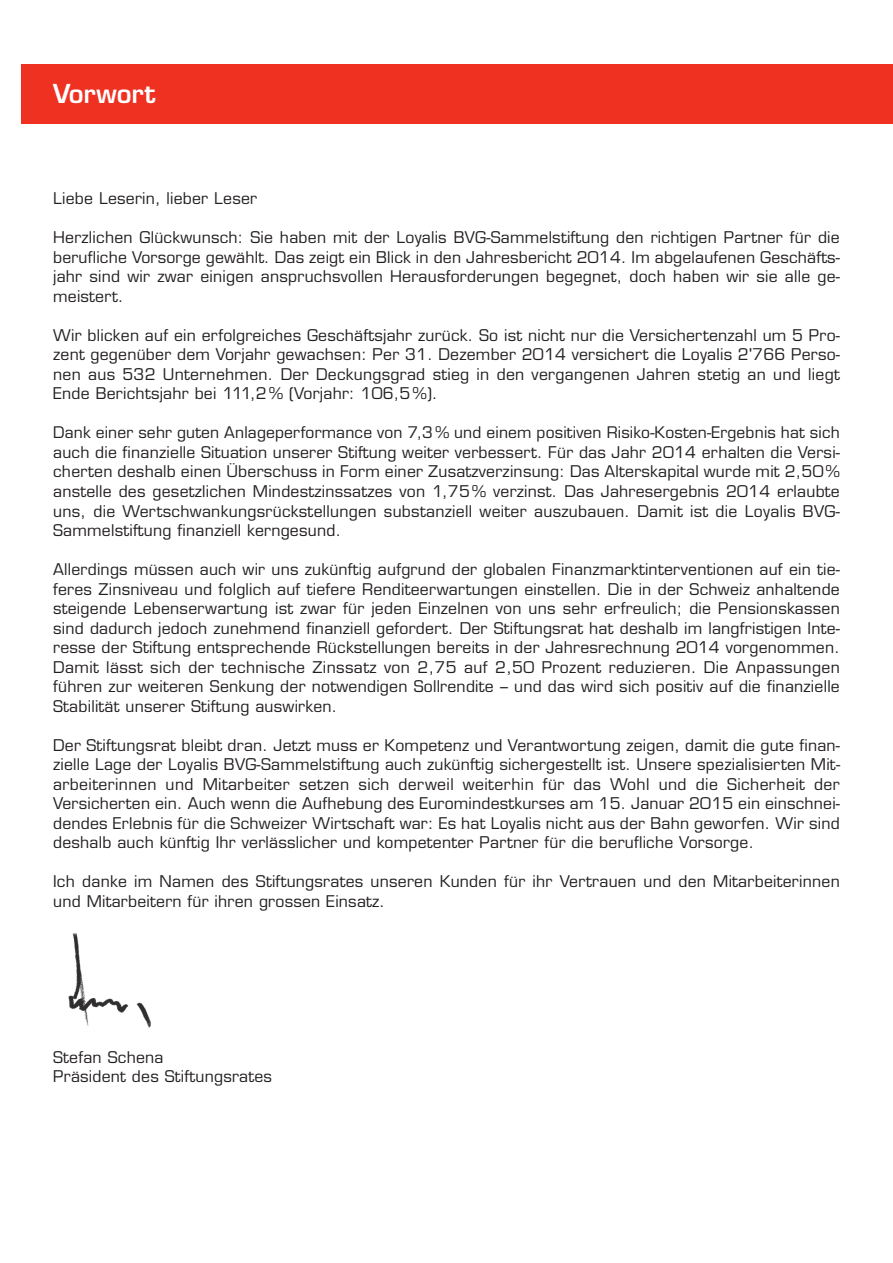
<style>
.page{position:relative;width:893px;height:1263px;background:#fff}
.page>*{position:absolute;margin:0;border:0;box-sizing:border-box;transform-origin:0 0}
.t1{font:600 25.5px "Eurostile";color:#fff}
.t2{font:15.75px/19.5px "Eurostile";letter-spacing:.015em;color:#231f20;text-align:justify}
.t3{font:15.6px "Eurostile";letter-spacing:.01em;color:#231f20}
</style>
<div class="page">
<div style="left:21px;top:64px;width:872px;height:59px;background:#ef3122"></div>
<img style="left:68px;top:933px;width:83px;height:95px">
<h1 class="t1" style="left:53px;top:83px;width:104px">Vorwort</h1>
<p class="t2" style="left:53px;top:191px;width:205px">Liebe Leserin, lieber Leser</p>
<p class="t2" style="left:53px;top:230px;width:788px">Herzlichen Glückwunsch: Sie haben mit der Loyalis BVG-Sammelstiftung den richtigen Partner für die berufliche Vorsorge gewählt. Das zeigt ein Blick in den Jahresbericht 2014. Im abgelaufenen Geschäfts&shy;jahr sind wir zwar einigen anspruchsvollen Herausforderungen begegnet, doch haben wir sie alle ge&shy;meistert.</p>
<p class="t2" style="left:53px;top:327px;width:788px">Wir blicken auf ein erfolgreiches Geschäftsjahr zurück. So ist nicht nur die Versichertenzahl um 5 Pro&shy;zent gegenüber dem Vorjahr gewachsen: Per 31. Dezember 2014 versichert die Loyalis 2'766 Perso&shy;nen aus 532 Unternehmen. Der Deckungsgrad stieg in den vergangenen Jahren stetig an und liegt Ende Berichtsjahr bei 111,2 % (Vorjahr: 106,5 %).</p>
<p class="t3" style="left:53px;top:427px;width:788px">Dank einer sehr guten Anlageperformance von 7,3% und einem positiven Risiko-Kosten-Ergebnis hat sich</p>
<p class="t2" style="left:53px;top:444px;width:788px">auch die finanzielle Situation unserer Stiftung weiter verbessert. Für das Jahr 2014 erhalten die Versi&shy;cherten deshalb einen Überschuss in Form einer Zusatzverzinsung: Das Alterskapital wurde mit 2,50% anstelle des gesetzlichen Mindestzinssatzes von 1,75 % verzinst. Das Jahresergebnis 2014 erlaubte uns, die Wertschwankungsrückstellungen substanziell weiter auszubauen. Damit ist die Loyalis BVG-Sammelstiftung finanziell kerngesund.</p>
<p class="t2" style="left:53px;top:561px;width:788px">Allerdings müssen auch wir uns zukünftig aufgrund der globalen Finanzmarktinterventionen auf ein tie&shy;feres Zinsniveau und folglich auf tiefere Renditeerwartungen einstellen. Die in der Schweiz anhaltende steigende Lebenserwartung ist zwar für jeden Einzelnen von uns sehr erfreulich; die Pensionskassen sind dadurch jedoch zunehmend finanziell gefordert. Der Stiftungsrat hat deshalb im langfristigen Inte&shy;resse der Stiftung entsprechende Rückstellungen bereits in der Jahresrechnung 2014 vorgenommen.<br>Damit lässt sich der technische Zinssatz von 2,75 auf 2,50 Prozent reduzieren. Die Anpassungen führen zur weiteren Senkung der notwendigen Sollrendite – und das wird sich positiv auf die finanzielle Stabilität unserer Stiftung auswirken.</p>
<p class="t2" style="left:53px;top:737px;width:789px">Der Stiftungsrat bleibt dran. Jetzt muss er Kompetenz und Verantwortung zeigen, damit die gute finan&shy;zielle Lage der Loyalis BVG-Sammelstiftung auch zukünftig sichergestellt ist. Unsere spezialisierten Mit&shy;arbeiterinnen und Mitarbeiter setzen sich derweil weiterhin für das Wohl und die Sicherheit der Versicherten ein. Auch wenn die Aufhebung des Euromindestkurses am 15. Januar 2015 ein einschnei&shy;dendes Erlebnis für die Schweizer Wirtschaft war: Es hat Loyalis nicht aus der Bahn geworfen. Wir sind deshalb auch künftig Ihr verlässlicher und kompetenter Partner für die berufliche Vorsorge.</p>
<p class="t2" style="left:53px;top:873px;width:788px">Ich danke im Namen des Stiftungsrates unseren Kunden für ihr Vertrauen und den Mitarbeiterinnen und Mitarbeitern für ihren grossen Einsatz.</p>
<p class="t2" style="left:53px;top:1049px;width:220px">Stefan Schena<br>Präsident des Stiftungsrates</p>
</div>
